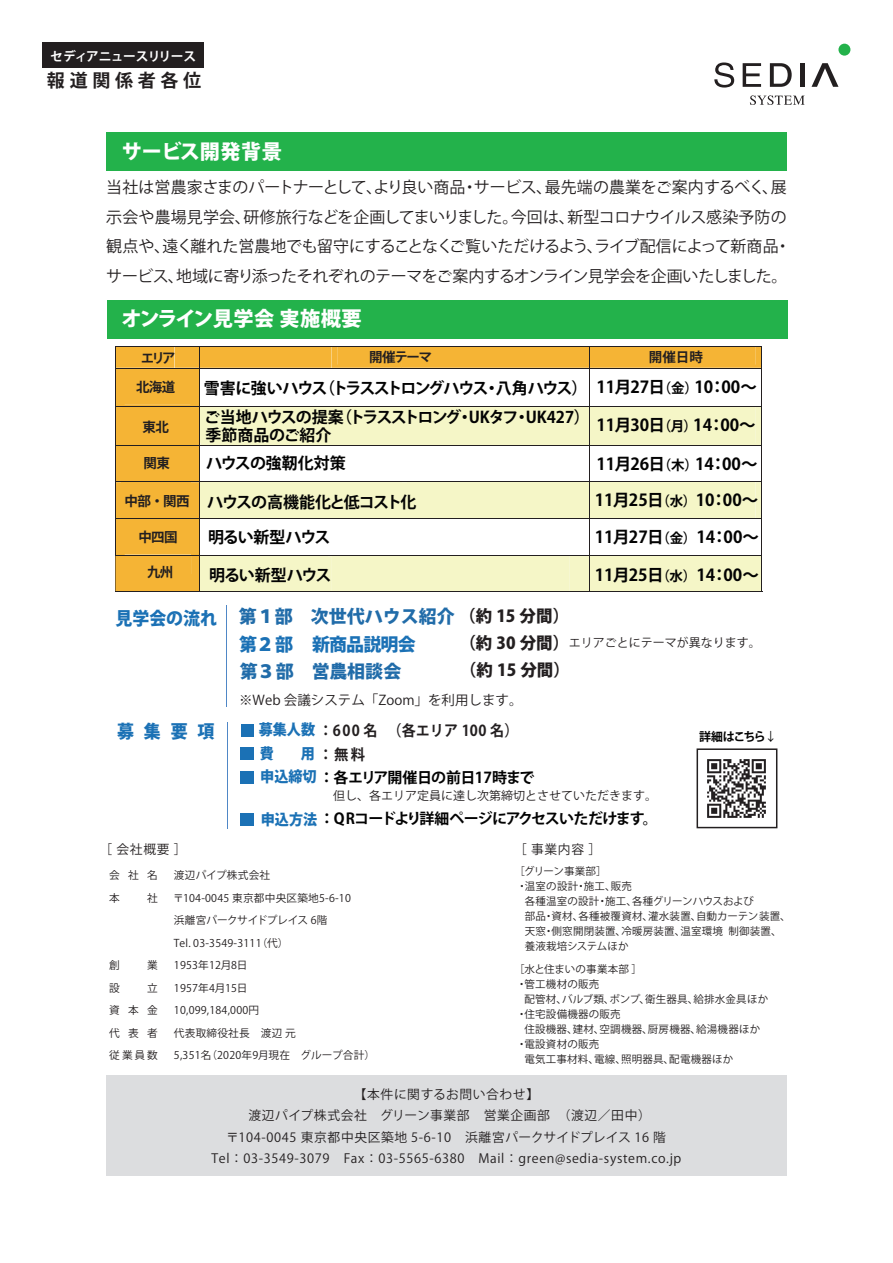
<style>
.page{position:relative;width:893px;height:1263px;background:#fff}
.page>*{position:absolute;margin:0;border:0;box-sizing:border-box;transform-origin:0 0}
.t1{font:800 20.25px "Koz Go Pr 6 N";letter-spacing:-.015em;color:#fff}
.t2{font:800 18px "Koz Go Pr 6 N";color:#216ca9}
.t3{font:800 18px "Koz Go Pr 6 N";letter-spacing:-.025em;color:#1b71b5;scale:.94 1}
.t4{font:800 18px "Koz Go Pr 6 N";letter-spacing:-.05em;color:#1b71b5}
.t5{font:700 18px "Koz Go Pr 6 N";letter-spacing:.255em;color:#231f20}
.t6{font:700 16.5px "Koz Go Pr 6 N";color:#030303}
.t7{font:800 16.5px "Koz Go Pr 6 N";color:#231f20}
.t8{font:700 16.05px "Koz Go Pr 6 N";letter-spacing:-.06em;color:#030303}
.t9{font:700 16.05px/18px "Koz Go Pr 6 N";letter-spacing:-.02em;color:#030303}
.t10{font:700 16.05px "Koz Go Pr 6 N";letter-spacing:-.005em;color:#030303}
.t11{font:15.9px/29.7px "Koz Go Pr 6 N";letter-spacing:-.02em;color:#231f20}
.t12{font:700 15px "Koz Go Pr 6 N";letter-spacing:-.05em;color:#030303}
.t13{font:700 15px/23.1px "Koz Go Pr 6 N";color:#231f20;scale:.94 1}
.t14{font:700 13.5px/29.5px "Koz Go Pr 6 N";letter-spacing:-.05em;color:#231f20;text-align:center}
.t15{font:13.5px "Koz Go Pr 6 N";color:#231f20}
.t16{font:12.75px/21.3px "Koz Go Pr 6 N";letter-spacing:.05em;color:#231f20;text-align:center}
.t17{font:700 12.75px "Koz Go Pr 6 N";letter-spacing:-.045em;color:#fff}
.t18{font:12px "Koz Go Pr 6 N";color:#231f20}
.t19{font:700 12px "Koz Go Pr 6 N";letter-spacing:-.11em;color:#030303}
.t20{font:10.65px/22.5px "Koz Go Pr 6 N";letter-spacing:.02em;color:#231f20}
.t21{font:10.5px/15px "Koz Go Pr 6 N";letter-spacing:.02em;color:#231f20}
.t22{font:10.5px "Koz Go Pr 6 N";color:#231f20}
.t23{font:10.5px "Koz Go Pr 6 N";letter-spacing:-.02em;color:#231f20}
.s1{font-size:16.5px}
.s2{font-size:13.5px}
.s3{font-size:16.5px;color:#231f20}
.s4{font-weight:800;color:#1b71b5}
.s5{font-weight:400}
</style>
<div class="page">
<div style="left:697px;top:748px;width:80px;height:80px;border:2px solid #231f20"></div>
<div style="left:106px;top:1076px;width:681px;height:100px;background:#dcdddf"></div>
<div style="left:838px;top:44px;width:12px;height:12px;background:#23b24b;border-radius:50%"></div>
<svg style="left:743px;top:63px;width:18px;height:24px"></svg>
<div style="left:800px;top:63px;width:5px;height:24px;background:#231f20"></div>
<svg style="left:714px;top:62px;width:20px;height:26px"></svg>
<svg style="left:770px;top:63px;width:22px;height:24px"></svg>
<svg style="left:750px;top:95px;width:55px;height:10px"></svg>
<svg style="left:811px;top:63px;width:27px;height:24px"></svg>
<div style="left:106px;top:132px;width:681px;height:38px;background:#23b24b"></div>
<div style="left:107px;top:300px;width:680px;height:39px;background:#23b24b"></div>
<div style="left:43px;top:43px;width:161px;height:25px;background:#231f20"></div>
<svg style="left:115px;top:346px;width:647px;height:246px"></svg>
<hr style="left:116px;top:591px;width:647px;height:1px;background:#231f20">
<div style="left:353px;top:556px;width:196px;height:18px;background:#f5f6c7"></div>
<div style="left:351px;top:572px;width:198px;height:17px;background:#f5f6c7"></div>
<div style="left:570px;top:556px;width:191px;height:35px;background:#f5f6c7"></div>
<hr style="left:590px;top:556px;width:1px;height:35px;background:#231f20">
<hr style="left:401px;top:555px;width:360px;height:1px;background:#231f20">
<hr style="left:331px;top:555px;width:69px;height:1px;background:#231f20">
<hr style="left:115px;top:555px;width:216px;height:1px;background:#231f20">
<hr style="left:401px;top:346px;width:360px;height:1px;background:#231f20">
<hr style="left:199px;top:346px;width:1px;height:245px;background:#231f20">
<div style="left:241px;top:747px;width:13px;height:13px;background:#1b71b5"></div>
<div style="left:241px;top:724px;width:12px;height:12px;background:#1b71b5"></div>
<div style="left:240px;top:813px;width:13px;height:13px;background:#1b71b5"></div>
<hr style="left:226px;top:605px;width:1px;height:102px;background:#4f87c6">
<div style="left:240px;top:771px;width:13px;height:13px;background:#1b71b5"></div>
<hr style="left:227px;top:722px;width:1px;height:106px;background:#4f87c6">
<hr style="left:761px;top:555px;width:1px;height:36px;background:#231f20">
<img style="left:707px;top:759px;width:59px;height:59px">
<p class="t17" style="left:50px;top:49px;width:147px">セディアニュースリリース</p>
<p class="t5" style="left:47px;top:70px;width:156px">報道関係者各位</p>
<p class="t1" style="left:122px;top:140px;width:162px">サービス開発背景</p>
<p class="t11" style="left:106px;top:173px;width:686px">当社は営農家さまのパートナーとして、より良い商品・サービス、最先端の農業をご案内するべく、展示会や農場見学会、研修旅行などを企画してまいりました。今回は、新型コロナウイルス感染予防の観点や、遠く離れた営農地でも留守にすることなくご覧いただけるよう、ライブ配信によって新商品・サービス、地域に寄り添ったそれぞれのテーマをご案内するオンライン見学会を企画いたしました。</p>
<p class="t1" style="left:121px;top:307px;width:242px">オンライン見学会 実施概要</p>
<p class="t14" style="left:136px;top:343px;width:41px">エリア北海道</p>
<p class="t14" style="left:143px;top:412px;width:28px">東北</p>
<p class="t14" style="left:144px;top:449px;width:28px">関東</p>
<p class="t14" style="left:125px;top:486px;width:66px">中部・関西</p>
<p class="t14" style="left:138px;top:523px;width:41px">中四国</p>
<p class="t14" style="left:147px;top:557px;width:28px">九州</p>
<p class="t14" style="left:369px;top:342px;width:65px">開催テーマ</p>
<p class="t14" style="left:629px;top:342px;width:75px">　 開催日時</p>
<p class="t8" style="left:204px;top:379px;width:555px">雪害に強いハウス（トラスストロングハウス・八角ハウス） <span class="s1">11月27日</span><span class="s2">（金）</span><span class="s1">10：00～</span></p>
<p class="t6" style="left:596px;top:416px;width:161px">11月30日<span class="s2">（月）</span>14：00～</p>
<p class="t9" style="left:204px;top:409px;width:387px">ご当地ハウスの提案（トラスストロング・UKタフ・UK427）季節商品のご紹介</p>
<p class="t10" style="left:206px;top:454px;width:141px">ハウスの強靭化対策</p>
<p class="t8" style="left:207px;top:493px;width:211px">ハウスの高機能化と低コスト化</p>
<p class="t8" style="left:208px;top:528px;width:124px">明るい新型ハウス</p>
<p class="t6" style="left:596px;top:454px;width:163px">11月26日<span class="s2">（木）</span>14：00～</p>
<p class="t6" style="left:595px;top:491px;width:165px">11月25日<span class="s2">（水）</span>10：00～</p>
<p class="t6" style="left:595px;top:527px;width:166px">11月27日<span class="s2">（金）</span>14：00～</p>
<p class="t8" style="left:209px;top:566px;width:124px">明るい新型ハウス</p>
<p class="t6" style="left:595px;top:565px;width:166px">11月25日<span class="s2">（水）</span>14：00～</p>
<p class="t3" style="left:115px;top:608px;width:109px">見学会の流れ</p>
<p class="t3" style="left:117px;top:722px;width:105px">募 集 要 項</p>
<p class="t2" style="left:239px;top:606px;width:332px">第１部　次世代ハウス紹介<span class="s3">（約 15 分間）</span></p>
<p class="t7" style="left:459px;top:633px;width:111px">（約 30 分間）</p>
<p class="t4" style="left:239px;top:634px;width:178px">第２部 新商品説明会</p>
<p class="t2" style="left:240px;top:662px;width:163px">第３部 営農相談会</p>
<p class="t7" style="left:460px;top:661px;width:111px">（約 15 分間）</p>
<p class="t15" style="left:239px;top:692px;width:285px">※Web 会議システム「Zoom」を利用します。</p>
<p class="t18" style="left:569px;top:636px;width:193px">エリアごとにテーマが異なります。</p>
<p class="t13" style="left:259px;top:719px;width:278px"><span class="s4">募集人数</span>：600 名 　（各エリア 100 名）<span class="s4">費　 用</span>：無料<br><span class="s4">申込締切</span></p>
<p class="t12" style="left:261px;top:810px;width:398px"><span class="s4">申込方法</span>： QRコードより詳細ページにアクセスいただけます。</p>
<p class="t12" style="left:319px;top:769px;width:217px">： 各エリア開催日の前日17時まで</p>
<p class="t18" style="left:333px;top:789px;width:325px">但し、各エリア定員に達し次第締切とさせていただきます。</p>
<p class="t19" style="left:699px;top:729px;width:79px">詳細はこちら<span class="s5">↓</span></p>
<p class="t16" style="left:100px;top:839px;width:88px">［ 会社概要 ］</p>
<p class="t16" style="left:514px;top:839px;width:88px">［ 事業内容 ］</p>
<p class="t20" style="left:109px;top:864px;width:50px">会社名本</p>
<p class="t20" style="left:147px;top:887px;width:12px">社</p>
<p class="t20" style="left:109px;top:954px;width:12px">創</p>
<p class="t20" style="left:147px;top:954px;width:12px">業</p>
<p class="t20" style="left:109px;top:977px;width:12px">設</p>
<p class="t20" style="left:109px;top:977px;width:50px;text-align:justify;text-indent:38px">立資本金代表者従業員数</p>
<p class="t20" style="left:173px;top:864px;width:203px">渡辺パイプ株式会社<br>〒104-0045 東京都中央区築地5-6-10<br>浜離宮パークサイドプレイス 6階<br>Tel. 03-3549-3111（代）<br>1953年12月8日<br>1957年4月15日<br>10,099,184,000円<br>代表取締役社長　渡辺 元<br>5,351名（2020年9月現在　グループ合計）</p>
<p class="t23" style="left:514px;top:865px;width:94px">［グリーン事業部］</p>
<p class="t21" style="left:517px;top:879px;width:117px">・温室の設計・施工、販売</p>
<p class="t22" style="left:525px;top:895px;width:231px">各種温室の設計・施工、各種グリーンハウスおよび</p>
<p class="t21" style="left:525px;top:909px;width:268px">部品・資材、各種被覆資材、灌水装置、自動カーテン装置、</p>
<p class="t21" style="left:525px;top:924px;width:258px">天窓・側窓開閉装置、冷暖房装置、温室環境 制御装置、</p>
<p class="t22" style="left:525px;top:940px;width:105px">養液栽培システムほか</p>
<p class="t21" style="left:514px;top:962px;width:130px">［水と住まいの事業本部 ］・管工機材の販売</p>
<p class="t21" style="left:516px;top:992px;width:253px;text-indent:8px">配管材、バルブ類、ポンプ、衛生器具、給排水金具ほか・住宅設備機器の販売</p>
<p class="t21" style="left:524px;top:1022px;width:237px">住設機器、建材、空調機器、厨房機器、給湯機器ほか</p>
<p class="t21" style="left:516px;top:1037px;width:84px">・電設資材の販売</p>
<p class="t21" style="left:524px;top:1052px;width:210px">電気工事材料、電線、照明器具、配電機器ほか</p>
<p class="t16" style="left:212px;top:1084px;width:471px">【本件に関するお問い合わせ】<br>渡辺パイプ株式会社　グリーン事業部　営業企画部　（渡辺／田中）〒104-0045 東京都中央区築地 5-6-10　浜離宮パークサイドプレイス 16 階<br>Tel：03-3549-3079　Fax：03-5565-6380　Mail：green@sedia-system.co.jp</p>
</div>
